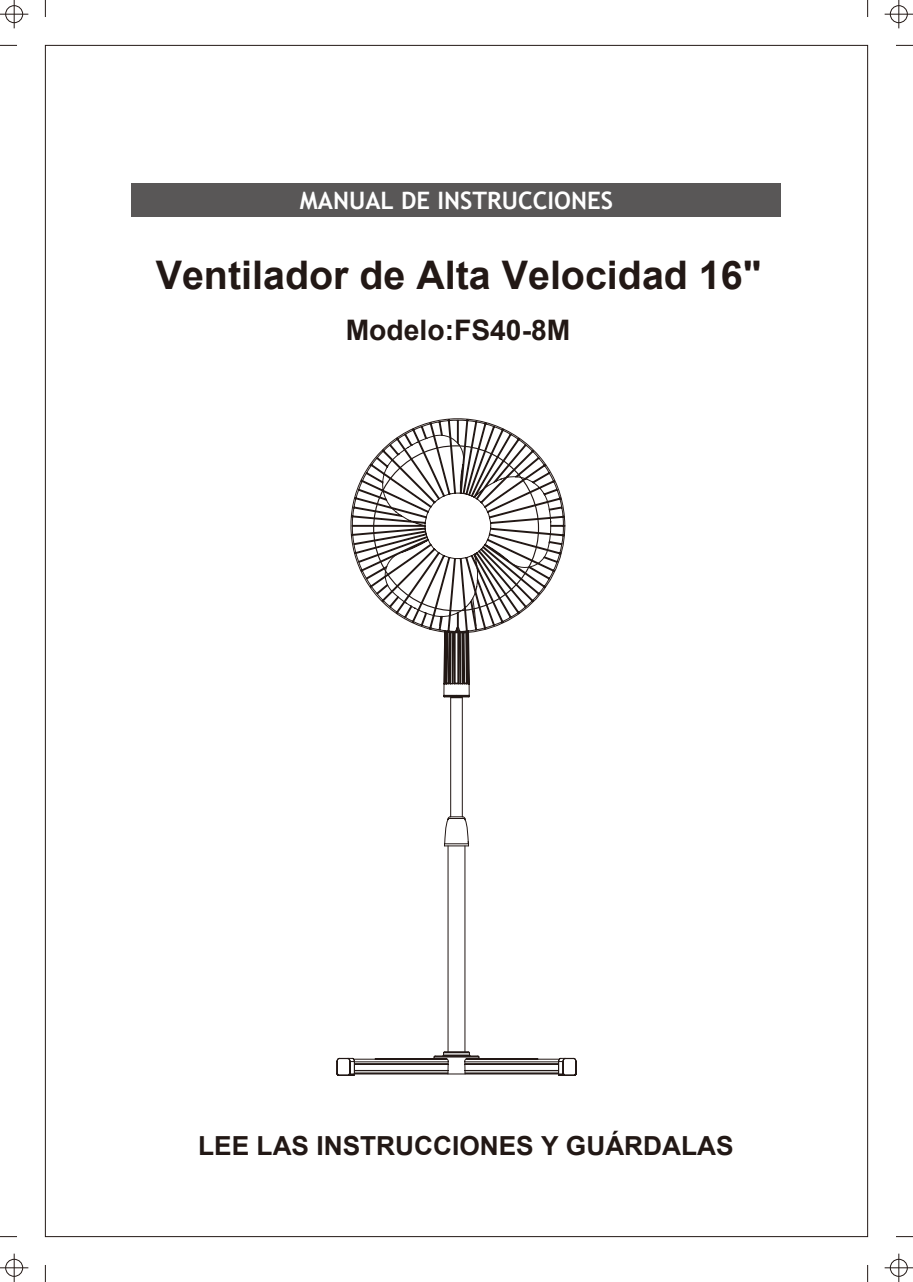
<style>
.page{position:relative;width:913px;height:1282px;background:#fff}
.page>*{position:absolute;margin:0;border:0;box-sizing:border-box;transform-origin:0 0}
.t1{font:700 39.4px "Arial";color:#221815}
.t2{font:700 28.2px "Arial";color:#221815}
.t3{font:700 26.2px "Arial";color:#221815}
.t4{font:700 24px "Trebuchet MS";color:#fff}
</style>
<div class="page">
<svg style="left:0;top:45px;width:17px;height:1px"></svg>
<svg style="left:45px;top:0;width:1px;height:17px"></svg>
<svg style="left:867px;top:0;width:1px;height:17px"></svg>
<svg style="left:45px;top:1265px;width:1px;height:16px"></svg>
<svg style="left:867px;top:1265px;width:1px;height:16px"></svg>
<svg style="left:896px;top:45px;width:17px;height:1px"></svg>
<svg style="left:0;top:0;width:28px;height:28px"></svg>
<div style="left:5px;top:5px;width:18px;height:18px;border:1px solid #221815;border-radius:50%"></div>
<svg style="left:884px;top:0;width:29px;height:28px"></svg>
<div style="left:890px;top:5px;width:18px;height:18px;border:1px solid #221815;border-radius:50%"></div>
<svg style="left:0;top:1253px;width:28px;height:28px"></svg>
<div style="left:5px;top:1258px;width:18px;height:18px;border:1px solid #221815;border-radius:50%"></div>
<svg style="left:884px;top:1253px;width:29px;height:28px"></svg>
<div style="left:890px;top:1258px;width:18px;height:18px;border:1px solid #221815;border-radius:50%"></div>
<svg style="left:336px;top:846px;width:241px;height:230px"></svg>
<svg style="left:350px;top:418px;width:215px;height:428px"></svg>
<div style="left:132px;top:184px;width:649px;height:33px;background:#595757"></div>
<p class="t4" style="left:300px;top:185px;width:314px">MANUAL DE INSTRUCCIONES</p>
<h1 class="t1" style="left:156px;top:249px;width:607px">Ventilador de Alta Velocidad 16"</h1>
<p class="t2" style="left:346px;top:312px;width:226px">Modelo:FS40-8M</p>
<p class="t3" style="left:198px;top:1128px;width:537px">LEE LAS INSTRUCCIONES Y GUÁRDALAS</p>
</div>
